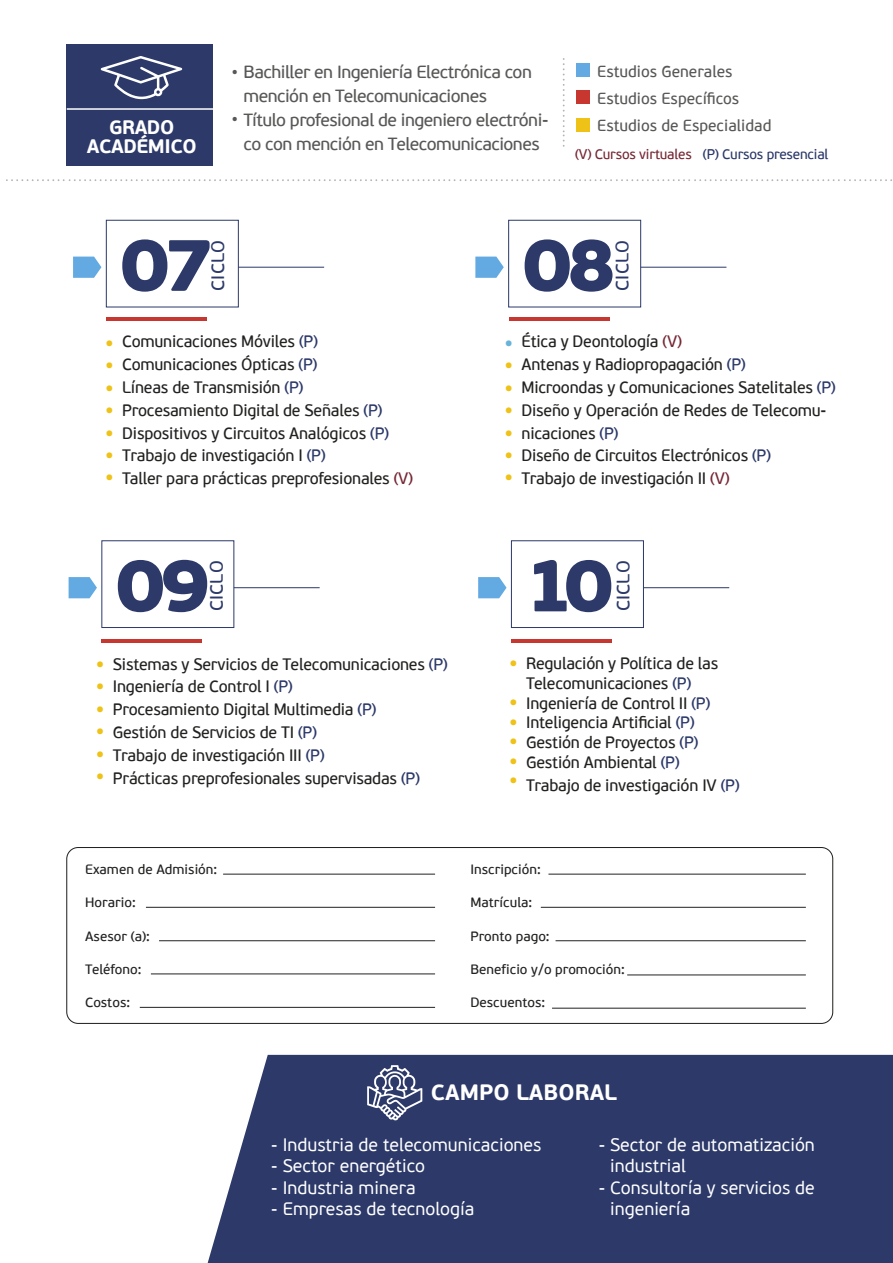
<style>
.page{position:relative;width:893px;height:1263px;background:#fff}
.page>*{position:absolute;margin:0;border:0;box-sizing:border-box;transform-origin:0 0}
.t1{font:900 75px "PF Beau Sans Pro";letter-spacing:-.1em;color:#2c3969}
.t2{font:900 28.5px/22.5px "Montserrat";color:#eec216;text-align:justify}
.t3{font:900 28.5px "Montserrat";color:#67b3da}
.t4{font:700 22.2px "PF Beau Sans Pro";color:#fff}
.t5{font:900 21px "Montserrat";color:#585857}
.t6{font:700 19.5px/19.5px "PF Beau Sans Pro";letter-spacing:-.025em;color:#fff;text-align:center}
.t7{font:18px/21.6px "PF Beau Sans Pro";color:#fff}
.t8{font:18px "PF Beau Sans Pro Bbook";letter-spacing:.02em;color:#2c3969}
.t9{font:17.55px/24.2px "PF Beau Sans Pro Bbook";letter-spacing:-.03em;color:#585857}
.t10{font:16.5px/22.8px "PF Beau Sans Pro Bbook";letter-spacing:-.015em;color:#222221}
.t11{font:16.05px/27.2px "PF Beau Sans Pro Bbook";color:#585857}
.t12{font:14.1px "PF Beau Sans Pro Bbook";letter-spacing:-.015em;color:#2c3969}
.t13{font:13.5px "PF Beau Sans Pro Bbook";color:#222221}
.s1{color:#762835}
.s2{color:#2c3969}
</style>
<div class="page">
<div style="left:67px;top:44px;width:146px;height:122px;background:#2c3969"></div>
<div style="left:208px;top:1055px;width:685px;height:208px;background:#2c3969"></div>
<svg style="left:101px;top:56px;width:81px;height:43px"></svg>
<svg style="left:367px;top:1065px;width:55px;height:55px"></svg>
<svg style="left:6px;top:179px;width:886px;height:2px"></svg>
<hr style="left:67px;top:108px;width:147px;height:2px;background:#fff">
<div style="left:66px;top:847px;width:767px;height:177px;border:1px solid #222221;border-radius:11px"></div>
<hr style="left:223px;top:874px;width:212px;height:1px;background:#222221">
<hr style="left:159px;top:940px;width:276px;height:1px;background:#222221">
<hr style="left:151px;top:973px;width:284px;height:1px;background:#222221">
<hr style="left:140px;top:1007px;width:295px;height:1px;background:#222221">
<hr style="left:146px;top:907px;width:289px;height:1px;background:#222221">
<hr style="left:548px;top:874px;width:258px;height:1px;background:#222221">
<hr style="left:556px;top:940px;width:250px;height:1px;background:#222221">
<hr style="left:627px;top:975px;width:179px;height:1px;background:#222221">
<hr style="left:552px;top:1008px;width:254px;height:1px;background:#222221">
<hr style="left:541px;top:907px;width:265px;height:1px;background:#222221">
<hr style="left:101px;top:639px;width:101px;height:4px;background:#c7362f">
<hr style="left:511px;top:639px;width:100px;height:4px;background:#c7362f">
<svg style="left:69px;top:577px;width:28px;height:21px"></svg>
<hr style="left:234px;top:587px;width:86px;height:1px;background:#2c3969">
<div style="left:101px;top:540px;width:133px;height:88px;border:1px solid #2c3969"></div>
<svg style="left:478px;top:577px;width:29px;height:21px"></svg>
<hr style="left:643px;top:587px;width:86px;height:1px;background:#2c3969">
<div style="left:511px;top:540px;width:133px;height:88px;border:1px solid #2c3969"></div>
<hr style="left:106px;top:317px;width:101px;height:4px;background:#c7362f">
<hr style="left:509px;top:317px;width:101px;height:4px;background:#c7362f">
<svg style="left:73px;top:257px;width:28px;height:21px"></svg>
<hr style="left:238px;top:267px;width:86px;height:1px;background:#2c3969">
<div style="left:106px;top:220px;width:133px;height:87px;border:1px solid #2c3969"></div>
<svg style="left:475px;top:257px;width:29px;height:21px"></svg>
<hr style="left:641px;top:267px;width:85px;height:1px;background:#2c3969">
<div style="left:508px;top:220px;width:133px;height:87px;border:1px solid #2c3969"></div>
<div style="left:576px;top:64px;width:13px;height:13px;background:#62aae1"></div>
<div style="left:576px;top:90px;width:13px;height:13px;background:#c7362f"></div>
<div style="left:576px;top:119px;width:13px;height:13px;background:#eec216"></div>
<svg style="left:563px;top:58px;width:2px;height:89px"></svg>
<p class="t6" style="left:87px;top:118px;width:111px">GRADO<br>ACADÉMICO</p>
<p class="t9" style="left:243px;top:60px;width:306px">Bachiller en Ingeniería Electrónica con mención en Telecomunicaciones<br>Título profesional de ingeniero electróni&shy;co con mención en Telecomunicaciones</p>
<p class="t5" style="left:232px;top:49px;width:7px">.</p>
<p class="t5" style="left:232px;top:96px;width:7px">.</p>
<p class="t11" style="left:597px;top:58px;width:176px">Estudios Generales<br>Estudios Específicos<br>Estudios de Especialidad</p>
<p class="t12" style="left:575px;top:146px;width:255px"><span class="s1">(V) Cursos virtuales</span> (P) Cursos presencial</p>
<h1 class="t1" style="left:119px;top:216px;width:99px">07</h1>
<p class="t8" style="left:208px;top:291px;width:52px;rotate:-90deg">CICLO</p>
<h1 class="t1" style="left:521px;top:216px;width:99px">08</h1>
<p class="t8" style="left:612px;top:291px;width:52px;rotate:-90deg">CICLO</p>
<h2 class="t2" style="left:106px;top:322px;width:9px">. . . . . . .</h2>
<p class="t10" style="left:122px;top:331px;width:292px">Comunicaciones Móviles <span class="s2">(P)<br></span>Comunicaciones Ópticas <span class="s2">(P)<br></span>Líneas de Transmisión <span class="s2">(P)<br></span>Procesamiento Digital de Señales <span class="s2">(P)<br></span>Dispositivos y Circuitos Analógicos <span class="s2">(P)<br></span>Trabajo de investigación I <span class="s2">(P)<br></span>Taller para prácticas preprofesionales <span class="s1">(V)</span></p>
<h2 class="t3" style="left:505px;top:311px;width:9px">.</h2>
<h2 class="t2" style="left:505px;top:344px;width:9px">. . . . . .</h2>
<p class="t10" style="left:522px;top:331px;width:316px">Ética y Deontología <span class="s1">(V)<br></span>Antenas y Radiopropagación <span class="s2">(P)<br></span>Microondas y Comunicaciones Satelitales <span class="s2">(P)<br></span>Diseño y Operación de Redes de Telecomu&shy;nicaciones <span class="s2">(P)<br></span>Diseño de Circuitos Electrónicos <span class="s2">(P)<br></span>Trabajo de investigación II <span class="s1">(V)</span></p>
<h1 class="t1" style="left:114px;top:536px;width:99px">09</h1>
<p class="t8" style="left:206px;top:611px;width:52px;rotate:-90deg">CICLO</p>
<h1 class="t1" style="left:524px;top:536px;width:93px">10</h1>
<p class="t8" style="left:613px;top:611px;width:52px;rotate:-90deg">CICLO</p>
<h2 class="t2" style="left:96px;top:643px;width:9px">. . . . . .</h2>
<p class="t10" style="left:113px;top:653px;width:336px">Sistemas y Servicios de Telecomunicaciones <span class="s2">(P)<br></span>Ingeniería de Control I <span class="s2">(P)<br></span>Procesamiento Digital Multimedia <span class="s2">(P)<br></span>Gestión de Servicios de TI <span class="s2">(P)<br></span>Trabajo de investigación III <span class="s2">(P)<br></span>Prácticas preprofesionales supervisadas <span class="s2">(P)</span></p>
<h2 class="t2" style="left:510px;top:635px;width:9px;line-height:39px">. .</h2>
<h2 class="t2" style="left:510px;top:701px;width:9px">.</h2>
<h2 class="t2" style="left:510px;top:721px;width:9px">.</h2>
<h2 class="t2" style="left:510px;top:740px;width:9px">.</h2>
<h2 class="t2" style="left:510px;top:760px;width:9px">.</h2>
<p class="t10" style="left:526px;top:654px;width:194px;line-height:19.8px">Regulación y Política de las<br>Telecomunicaciones <span class="s2">(P)<br></span>Ingeniería de Control II <span class="s2">(P)<br></span>Inteligencia Artificial <span class="s2">(P)<br></span>Gestión de Proyectos <span class="s2">(P)<br></span>Gestión Ambiental <span class="s2">(P)</span></p>
<p class="t10" style="left:526px;top:774px;width:215px">Trabajo de investigación IV <span class="s2">(P)</span></p>
<p class="t13" style="left:85px;top:861px;width:134px">Examen de Admisión:</p>
<p class="t13" style="left:85px;top:895px;width:52px">Horario:</p>
<p class="t13" style="left:85px;top:928px;width:66px">Asesor (a):</p>
<p class="t13" style="left:85px;top:961px;width:58px">Teléfono:</p>
<p class="t13" style="left:85px;top:995px;width:46px">Costos:</p>
<p class="t13" style="left:470px;top:861px;width:72px">Inscripción:</p>
<p class="t13" style="left:470px;top:895px;width:63px">Matrícula:</p>
<p class="t13" style="left:470px;top:928px;width:81px">Pronto pago:</p>
<p class="t13" style="left:470px;top:961px;width:156px">Beneficio y/o promoción:</p>
<p class="t13" style="left:470px;top:995px;width:76px">Descuentos:</p>
<h3 class="t4" style="left:431px;top:1078px;width:188px">CAMPO LABORAL</h3>
<p class="t7" style="left:271px;top:1134px;width:272px">- Industria de telecomunicaciones</p>
<p class="t7" style="left:271px;top:1156px;width:155px">- Sector energético</p>
<p class="t7" style="left:271px;top:1177px;width:146px">- Industria minera</p>
<p class="t7" style="left:271px;top:1199px;width:205px">- Empresas de tecnología</p>
<p class="t7" style="left:610px;top:1134px;width:206px;text-indent:-11px">- Sector de automatización industrial</p>
<p class="t7" style="left:610px;top:1177px;width:206px;text-indent:-11px">- Consultoría y servicios de ingeniería</p>
</div>
